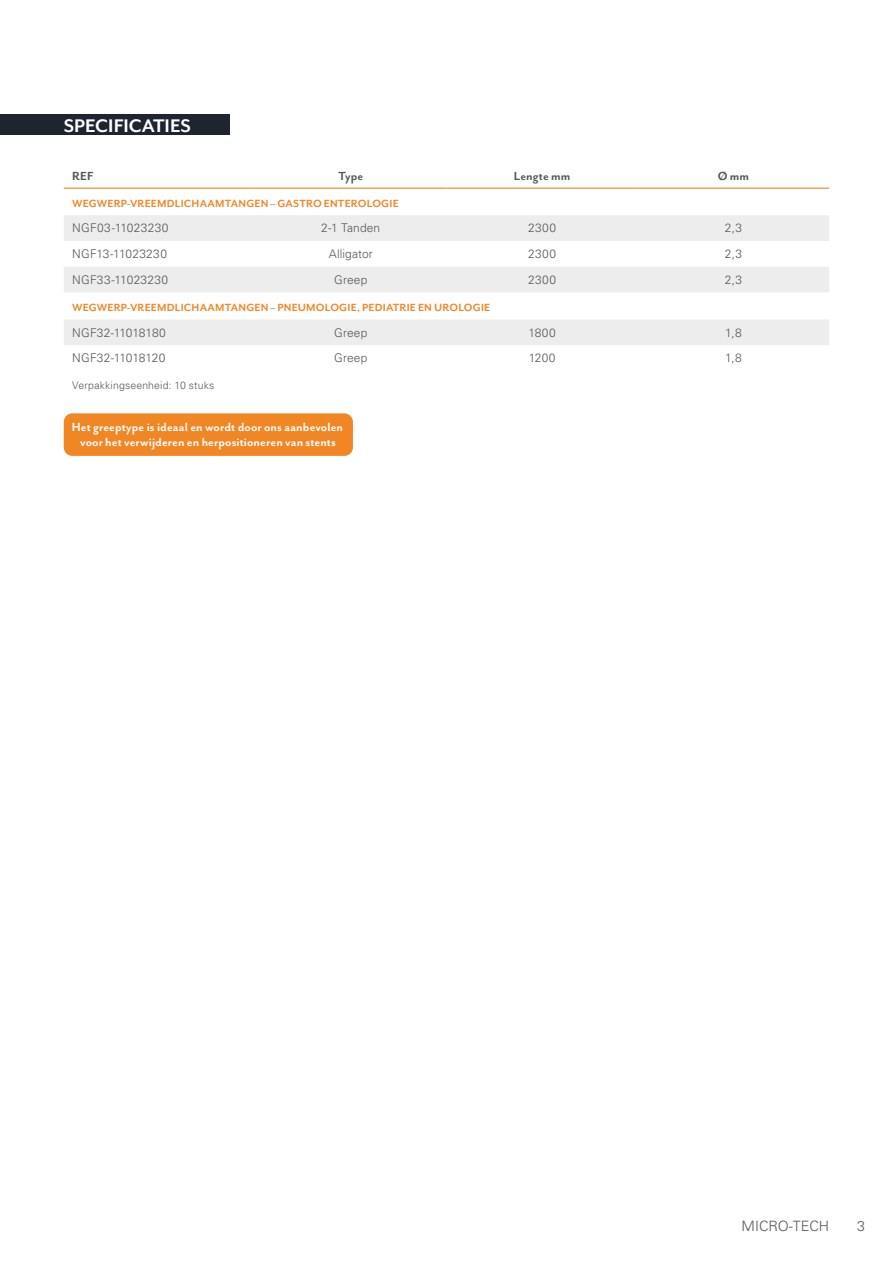
<style>
.page{position:relative;width:893px;height:1263px;background:#fff}
.page>*{position:absolute;margin:0;border:0;box-sizing:border-box;transform-origin:0 0}
.t1{font:700 21px "Mr Eaves San OT";color:#fff}
.t2{font:300 14.25px "Univers LT Std";color:#575756}
.t3{font:700 13.5px/15px "Mr Eaves San OT";letter-spacing:.01em;color:#fff;text-align:center}
.t4{font:700 13.5px "Mr Eaves San OT";letter-spacing:.01em;color:#575756}
.t5{font:300 12px "Univers LT Std";letter-spacing:.015em;color:#575756}
.t6{font:700 12px "Mr Eaves San OT";letter-spacing:.015em;color:#f18625}
.t7{font:300 10.5px "Univers LT Std";letter-spacing:.01em;color:#575756}
</style>
<div class="page">
<div style="left:0;top:115px;width:230px;height:20px;background:#1e2531"></div>
<div style="left:64px;top:413px;width:289px;height:43px;background:#f18625;border-radius:9px"></div>
<svg style="left:64px;top:215px;width:765px;height:130px;fill:#ededed"></svg>
<hr style="left:64px;top:188px;width:191px;height:1px;background:#f18625">
<hr style="left:255px;top:188px;width:191px;height:1px;background:#f18625">
<hr style="left:446px;top:188px;width:192px;height:1px;background:#f18625">
<hr style="left:638px;top:188px;width:191px;height:1px;background:#f18625">
<h1 class="t1" style="left:64px;top:114px;width:129px">SPECIFICATIES</h1>
<p class="t4" style="left:72px;top:168px;width:23px">REF</p>
<p class="t4" style="left:338px;top:168px;width:26px">Type</p>
<p class="t4" style="left:514px;top:168px;width:58px">Lengte mm</p>
<p class="t4" style="left:718px;top:168px;width:33px">Ø mm</p>
<p class="t6" style="left:72px;top:196px;width:328px">WEGWERP-VREEMDLICHAAMTANGEN – GASTRO ENTEROLOGIE</p>
<p class="t5" style="left:72px;top:221px;width:98px">NGF03-11023230</p>
<p class="t5" style="left:321px;top:221px;width:61px">2-1 Tanden</p>
<p class="t5" style="left:528px;top:221px;width:29px">2300</p>
<p class="t5" style="left:725px;top:221px;width:19px">2,3</p>
<p class="t5" style="left:72px;top:247px;width:96px">NGF13-11023230</p>
<p class="t5" style="left:329px;top:247px;width:46px">Alligator</p>
<p class="t5" style="left:528px;top:247px;width:29px">2300</p>
<p class="t5" style="left:725px;top:247px;width:19px">2,3</p>
<p class="t5" style="left:72px;top:272px;width:98px">NGF33-11023230</p>
<p class="t5" style="left:334px;top:272px;width:35px">Greep</p>
<p class="t5" style="left:528px;top:272px;width:29px">2300</p>
<p class="t5" style="left:725px;top:272px;width:19px">2,3</p>
<p class="t6" style="left:72px;top:301px;width:420px">WEGWERP-VREEMDLICHAAMTANGEN – PNEUMOLOGIE, PEDIATRIE EN UROLOGIE</p>
<p class="t5" style="left:72px;top:325px;width:95px">NGF32-11018180</p>
<p class="t5" style="left:334px;top:325px;width:35px">Greep</p>
<p class="t5" style="left:528px;top:325px;width:29px">1800</p>
<p class="t5" style="left:725px;top:325px;width:18px">1,8</p>
<p class="t5" style="left:72px;top:351px;width:95px">NGF32-11018120</p>
<p class="t5" style="left:334px;top:351px;width:35px">Greep</p>
<p class="t5" style="left:529px;top:351px;width:28px">1200</p>
<p class="t5" style="left:725px;top:351px;width:18px">1,8</p>
<p class="t7" style="left:72px;top:379px;width:144px">Verpakkingseenheid: 10 stuks</p>
<p class="t3" style="left:72px;top:420px;width:273px">Het greeptype is ideaal en wordt door ons aanbevolen voor het verwijderen en herpositioneren van stents</p>
<p class="t2" style="left:742px;top:1217px;width:89px">MICRO-TECH</p>
<p class="t2" style="left:857px;top:1217px;width:9px">3</p>
</div>
